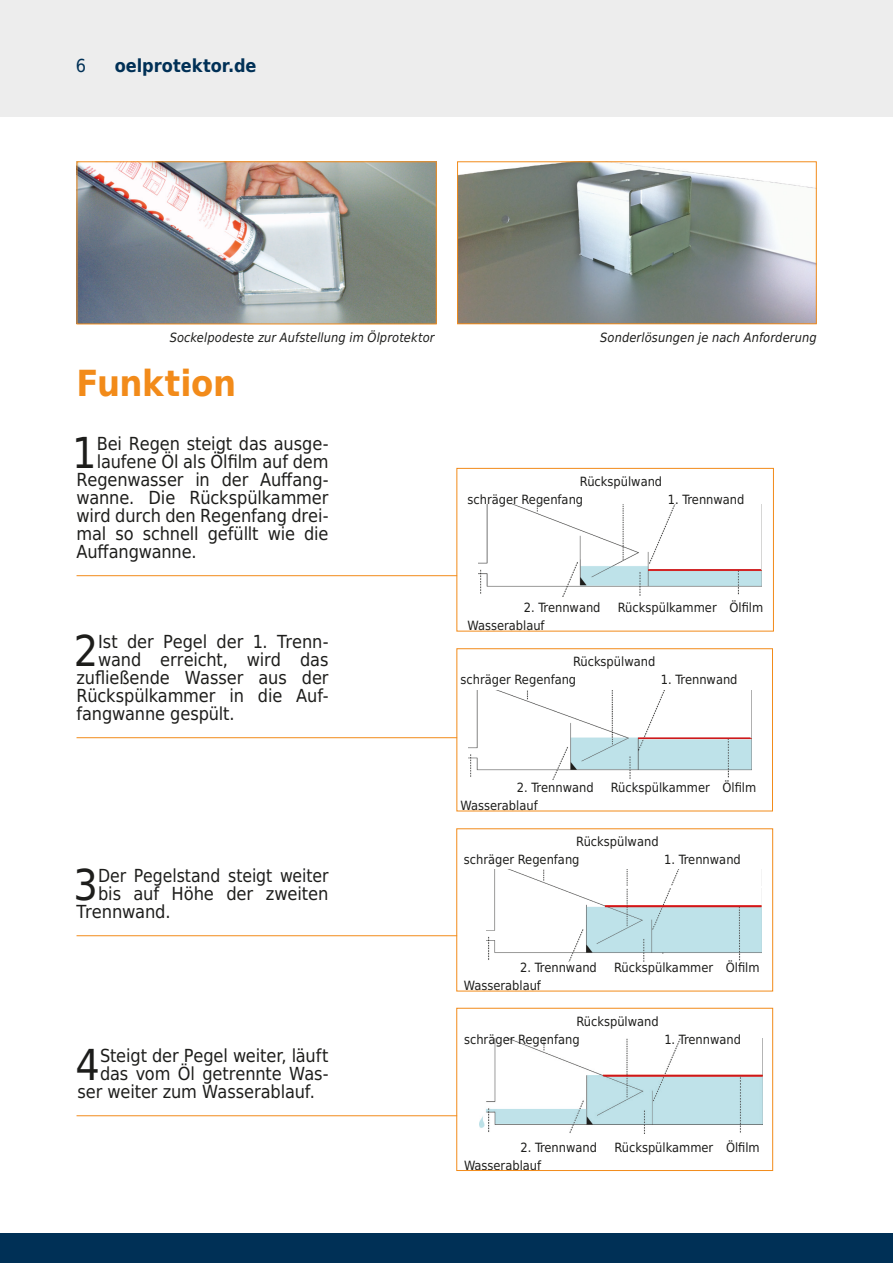
<style>
.page{position:relative;width:893px;height:1263px;background:#fff}
.page>*{position:absolute;margin:0;border:0;box-sizing:border-box;transform-origin:0 0}
.t1{font:42.75px "DejaVu Sans Condensed";color:#1d1d1b}
.t2{font:700 36px "DejaVu Sans Condensed";letter-spacing:-.01em;color:#f28b1a}
.t3{font:18px "DejaVu Sans Condensed";letter-spacing:-.005em;color:#1d1d1b}
.t4{font:700 18px "DejaVu Sans Condensed";letter-spacing:-.005em;color:#003056}
.t5{font:18px "DejaVu Sans Condensed";color:#003056}
.t6{font:12.75px "DejaVu Sans Condensed";color:#1d1d1b}
.Bildunterschrift{font:italic 12.75px "DejaVu Sans Condensed";letter-spacing:.01em;color:#1d1d1b}
</style>
<div class="page">
<div style="left:0;top:0;width:893px;height:117px;background:#ededed"></div>
<div style="left:0;top:1233px;width:893px;height:30px;background:#003056"></div>
<img style="left:469px;top:690px;width:282px;height:89px">
<img style="left:478px;top:504px;width:284px;height:93px">
<img style="left:487px;top:869px;width:275px;height:92px">
<hr style="left:77px;top:575px;width:380px;height:1px;background:#f28b1a">
<hr style="left:77px;top:737px;width:380px;height:1px;background:#f28b1a">
<hr style="left:77px;top:935px;width:380px;height:1px;background:#f28b1a">
<hr style="left:638px;top:737px;width:112px;height:2px;background:#cd171a">
<hr style="left:648px;top:569px;width:113px;height:2px;background:#cd171a">
<hr style="left:605px;top:886px;width:156px;height:1px;background:#fff">
<hr style="left:605px;top:906px;width:156px;height:1px;background:#cd171a">
<img style="left:79px;top:163px;width:356px;height:159px">
<div style="left:77px;top:161px;width:360px;height:163px;border:1px solid #f28b1a"></div>
<img style="left:459px;top:163px;width:356px;height:159px">
<div style="left:457px;top:161px;width:360px;height:163px;border:1px solid #f28b1a"></div>
<img style="left:480px;top:1039px;width:282px;height:94px">
<hr style="left:77px;top:1115px;width:380px;height:1px;background:#f28b1a">
<hr style="left:603px;top:1075px;width:159px;height:1px;background:#cd171a">
<div style="left:456px;top:468px;width:318px;height:163px;border:1px solid #f28b1a"></div>
<div style="left:456px;top:648px;width:317px;height:163px;border:1px solid #f28b1a"></div>
<div style="left:456px;top:828px;width:317px;height:163px;border:1px solid #f28b1a"></div>
<div style="left:456px;top:1008px;width:317px;height:163px;border:1px solid #f28b1a"></div>
<p class="t5" style="left:76px;top:51px;width:12px">6</p>
<p class="t4" style="left:115px;top:51px;width:143px">oelprotektor.de</p>
<p class="Bildunterschrift" style="left:170px;top:328px;width:266px">Sockelpodeste zur Aufstellung im Ölprotektor</p>
<p class="Bildunterschrift" style="left:600px;top:328px;width:218px">Sonderlösungen je nach Anforderung</p>
<p class="t2" style="left:77px;top:354px;width:161px">Funktion</p>
<p class="t1" style="left:72px;top:418px;width:26px">1</p>
<p class="t3" style="left:97px;top:429px;width:233px">Bei Regen steigt das ausge-</p>
<p class="t3" style="left:97px;top:447px;width:233px">laufene Öl als Ölfilm auf dem</p>
<p class="t3" style="left:77px;top:465px;width:253px">Regenwasser in der Auffang-</p>
<p class="t3" style="left:77px;top:483px;width:253px">wanne. Die Rückspülkammer</p>
<p class="t3" style="left:77px;top:501px;width:253px">wird durch den Regenfang drei-</p>
<p class="t3" style="left:77px;top:519px;width:254px">mal so schnell gefüllt wie die</p>
<p class="t3" style="left:77px;top:537px;width:122px">Auffangwanne.</p>
<p class="t1" style="left:74px;top:616px;width:26px">2</p>
<p class="t3" style="left:98px;top:627px;width:232px">Ist der Pegel der 1. Trenn-</p>
<p class="t3" style="left:98px;top:645px;width:232px">wand erreicht, wird das</p>
<p class="t3" style="left:77px;top:663px;width:254px">zufließende Wasser aus der</p>
<p class="t3" style="left:77px;top:681px;width:253px">Rückspülkammer in die Auf-</p>
<p class="t3" style="left:77px;top:699px;width:160px">fangwanne gespült.</p>
<p class="t1" style="left:74px;top:850px;width:26px">3</p>
<p class="t3" style="left:98px;top:861px;width:232px">Der Pegelstand steigt weiter</p>
<p class="t3" style="left:98px;top:879px;width:232px">bis auf Höhe der zweiten</p>
<p class="t3" style="left:77px;top:897px;width:96px">Trennwand.</p>
<p class="t1" style="left:76px;top:1030px;width:26px">4</p>
<p class="t3" style="left:100px;top:1041px;width:230px">Steigt der Pegel weiter, läuft</p>
<p class="t3" style="left:100px;top:1059px;width:230px">das vom Öl getrennte Was-</p>
<p class="t3" style="left:78px;top:1077px;width:239px">ser weiter zum Wasserablauf.</p>
<p class="t6" style="left:580px;top:471px;width:84px">Rückspülwand</p>
<p class="t6" style="left:468px;top:489px;width:117px">schräger Regenfang</p>
<p class="t6" style="left:668px;top:489px;width:78px">1. Trennwand</p>
<p class="t6" style="left:524px;top:597px;width:78px">2. Trennwand</p>
<p class="t6" style="left:618px;top:597px;width:100px">Rückspülkammer</p>
<p class="t6" style="left:729px;top:597px;width:35px">Ölfilm</p>
<p class="t6" style="left:468px;top:615px;width:79px">Wasserablauf</p>
<p class="t6" style="left:573px;top:651px;width:84px">Rückspülwand</p>
<p class="t6" style="left:461px;top:669px;width:117px">schräger Regenfang</p>
<p class="t6" style="left:661px;top:669px;width:78px">1. Trennwand</p>
<p class="t6" style="left:517px;top:777px;width:78px">2. Trennwand</p>
<p class="t6" style="left:611px;top:777px;width:100px">Rückspülkammer</p>
<p class="t6" style="left:722px;top:777px;width:35px">Ölfilm</p>
<p class="t6" style="left:461px;top:795px;width:79px">Wasserablauf</p>
<p class="t6" style="left:576px;top:831px;width:84px">Rückspülwand</p>
<p class="t6" style="left:464px;top:849px;width:117px">schräger Regenfang</p>
<p class="t6" style="left:664px;top:849px;width:78px">1. Trennwand</p>
<p class="t6" style="left:520px;top:957px;width:78px">2. Trennwand</p>
<p class="t6" style="left:614px;top:957px;width:100px">Rückspülkammer</p>
<p class="t6" style="left:726px;top:957px;width:35px">Ölfilm</p>
<p class="t6" style="left:464px;top:975px;width:79px">Wasserablauf</p>
<p class="t6" style="left:576px;top:1011px;width:84px">Rückspülwand</p>
<p class="t6" style="left:464px;top:1029px;width:117px">schräger Regenfang</p>
<p class="t6" style="left:664px;top:1029px;width:78px">1. Trennwand</p>
<p class="t6" style="left:520px;top:1137px;width:78px">2. Trennwand</p>
<p class="t6" style="left:614px;top:1137px;width:100px">Rückspülkammer</p>
<p class="t6" style="left:726px;top:1137px;width:35px">Ölfilm</p>
<p class="t6" style="left:464px;top:1155px;width:79px">Wasserablauf</p>
</div>
